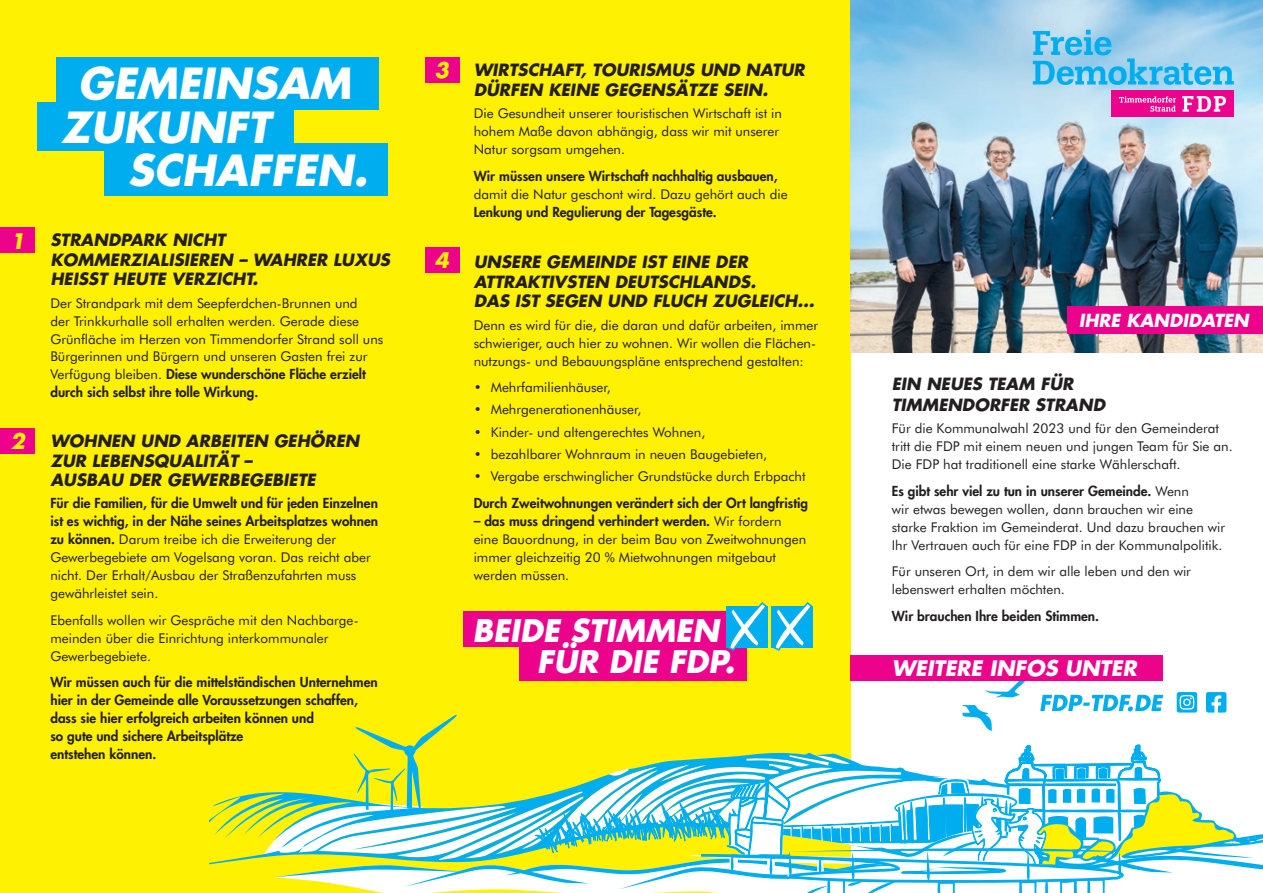
<style>
.page{position:relative;width:1263px;height:893px;background:#fff}
.page>*{position:absolute;margin:0;border:0;box-sizing:border-box;transform-origin:0 0}
.t1{font:italic 700 42px/43.5px "Futura LT";color:#fff}
.t2{font:italic 700 30.6px/31.7px "Futura LT";color:#fff}
.t3{font:italic 700 21px "Futura LT";color:#fff}
.t4{font:italic 700 21px "Futura LT";color:#fff101}
.t5{font:italic 700 17.7px "Futura LT";color:#fff}
.t6{font:italic 700 16.5px/19.5px "Futura LT";color:#231f20}
.t7{font:13.5px/18px "Futura BT";color:#231f20}
.t8{font:800 13.5px/18px "Futura LT";color:#231f20}
.s1{font-family:"Futura BT";font-weight:400}
.s2{font-family:"Futura LT";font-weight:800}
</style>
<div class="page">
<div style="left:0;top:0;width:850px;height:893px;background:#fff101"></div>
<img style="left:850px;top:0;width:413px;height:353px">
<svg style="left:209px;top:793px;width:54px;height:71px"></svg>
<div style="left:0;top:227px;width:34px;height:26px;background:#ed028c"></div>
<div style="left:0;top:428px;width:34px;height:25px;background:#ed028c"></div>
<svg style="left:1033px;top:30px;width:201px;height:55px"></svg>
<div style="left:1111px;top:91px;width:123px;height:26px;background:#ed028c"></div>
<svg style="left:1119px;top:96px;width:107px;height:16px"></svg>
<div style="left:1068px;top:307px;width:195px;height:27px;background:#ed028c"></div>
<div style="left:425px;top:57px;width:34px;height:26px;background:#ed028c"></div>
<div style="left:425px;top:247px;width:34px;height:25px;background:#ed028c"></div>
<div style="left:56px;top:57px;width:322px;height:53px;background:#00aeef"></div>
<div style="left:38px;top:102px;width:256px;height:49px;background:#00aeef"></div>
<div style="left:104px;top:143px;width:284px;height:53px;background:#00aeef"></div>
<svg style="left:263px;top:601px;width:1000px;height:292px"></svg>
<h3 class="t4" style="left:11px;top:227px;width:16px">1</h3>
<h3 class="t4" style="left:11px;top:427px;width:16px">2</h3>
<h1 class="t1" style="left:61px;top:61px;width:291px;text-indent:17px">GEMEINSAM<br>ZUKUNFT</h1>
<h1 class="t1" style="left:128px;top:148px;width:241px">SCHAFFEN.</h1>
<p class="t6" style="left:50px;top:230px;width:341px">STRANDPARK NICHT<br>KOMMERZIALISIEREN – WAHRER LUXUS<br>HEISS T HEUTE VERZICHT.</p>
<p class="t7" style="left:50px;top:294px;width:334px">Der Strandpark mit dem Seepferdchen-Brunnen und<br>der Trinkkurhalle soll erhalten werden. Gerade diese Grünfläche im Herzen von Timmendorfer Strand soll uns Bürgerinnen und Bürgern und unseren Gasten frei zur</p>
<p class="t8" style="left:50px;top:365px;width:317px"><span class="s1">Verfügung bleiben.</span> Diese wunderschöne Fläche erzielt durch sich selbst ihre tolle Wirkung.</p>
<p class="t6" style="left:50px;top:431px;width:311px">WOHNEN UND ARBEITEN GEHÖREN<br>ZUR LEBENSQUALITÄT –<br>AUSBAU DER GEWERBEGEBIETE</p>
<p class="t8" style="left:50px;top:494px;width:329px">Für die Familien, für die Umwelt und für jeden Einzelnen ist es wichtig, in der Nähe seines Arbeitsplatzes wohnen</p>
<p class="t7" style="left:50px;top:530px;width:322px"><span class="s2">zu können.</span> Darum treibe ich die Erweiterung der Gewerbegebiete am Vogelsang voran. Das reicht aber nicht. Der Erhalt/Ausbau der Straßenzufahrten muss gewährleistet sein.</p>
<p class="t7" style="left:50px;top:611px;width:310px">Ebenfalls wollen wir Gespräche mit den Nachbarge&shy;meinden über die Einrichtung interkommunaler<br>Gewerbegebiete.</p>
<p class="t8" style="left:50px;top:673px;width:329px">Wir müssen auch für die mittelständischen Unternehmen hier in der Gemeinde alle Voraussetzungen schaffen, dass sie hier erfolgreich arbeiten können und<br>so gute und sichere Arbeitsplätze<br>entstehen können.</p>
<h3 class="t4" style="left:434px;top:56px;width:16px">3</h3>
<h3 class="t4" style="left:434px;top:246px;width:16px">4</h3>
<p class="t6" style="left:474px;top:60px;width:333px">WIRTSCHAFT, TOURISMUS UND NATUR<br>DÜRFEN KEINE GEGENSÄTZE SEIN.</p>
<p class="t7" style="left:474px;top:104px;width:310px">Die Gesundheit unserer touristischen Wirtschaft ist in hohem Maße davon abhängig, dass wir mit unserer<br>Natur sorgsam umgehen.</p>
<p class="t8" style="left:474px;top:166px;width:306px">Wir müssen unsere Wirtschaft nachhaltig ausbauen,</p>
<p class="t7" style="left:474px;top:185px;width:315px">damit die Natur geschont wird. Dazu gehört auch die</p>
<p class="t8" style="left:474px;top:202px;width:244px">Lenkung und Regulierung der Tagesgäste.</p>
<p class="t6" style="left:474px;top:252px;width:342px">UNSERE GEMEINDE IST EINE DER<br>ATTRAKTIVSTEN DEUTSCHLANDS.<br>DAS IST SEGEN UND FL UCH ZUGLEICH...</p>
<p class="t7" style="left:474px;top:316px;width:346px">Denn es wird für die, die daran und dafür arbeiten, immer schwieriger, auch hier zu wohnen. Wir wollen die Flächen&shy;nutzungs- und Bebauungspläne entsprechend gestalten:</p>
<p class="t7" style="left:474px;top:378px;width:139px">• Mehrfamilienhäuser,</p>
<p class="t7" style="left:474px;top:401px;width:169px">• Mehrgenerationenhäuser,</p>
<p class="t7" style="left:474px;top:423px;width:233px">• Kinder- und altengerechtes Wohnen,</p>
<p class="t7" style="left:474px;top:445px;width:295px">• bezahlbarer Wohnraum in neuen Baugebieten,</p>
<p class="t7" style="left:474px;top:467px;width:333px">• Vergabe erschwinglicher Grundstücke durch Erbpacht</p>
<p class="t8" style="left:474px;top:493px;width:336px">Durch Zweitwohnungen verändert sich der Ort langfristig</p>
<p class="t8" style="left:474px;top:511px;width:309px">– das muss dringend verhindert werden. <span class="s1">Wir fordern</span></p>
<p class="t7" style="left:474px;top:530px;width:334px">eine Bauordnung, in der beim Bau von Zweitwohnungen immer gleichzeitig 20 % Mietwohnungen mitgebaut werden müssen.</p>
<h2 class="t2" style="left:537px;top:614px;width:200px;text-indent:-64px">BEIDE STIMMEN<br>FÜR DIE FDP.</h2>
<h3 class="t5" style="left:1079px;top:308px;width:171px">IHRE KANDIDATEN</h3>
<p class="t6" style="left:892px;top:373px;width:215px;line-height:21px">EIN NEUES TEAM FÜR<br>TIMMENDORFER STRAND</p>
<p class="t7" style="left:892px;top:419px;width:342px">Für die Kommunalwahl 2023 und für den Gemeinderat tritt die FDP mit einem neuen und jungen Team für Sie an.<br>Die FDP hat traditionell eine starke Wählerschaft.</p>
<p class="t8" style="left:892px;top:482px;width:299px">Es gibt sehr viel zu tun in unserer Gemeinde. <span class="s1">Wenn</span></p>
<p class="t7" style="left:892px;top:500px;width:335px">wir etwas bewegen wollen, dann brauchen wir eine starke Fraktion im Gemeinderat. Und dazu brauchen wir<br>Ihr Vertrauen auch für eine FDP in der Kommunalpolitik.</p>
<p class="t7" style="left:892px;top:562px;width:301px">Für unseren Ort, in dem wir alle leben und den wir lebenswert erhalten möchten.</p>
<p class="t8" style="left:892px;top:607px;width:209px">Wir brauchen Ihre beiden Stimmen.</p>
<h3 class="t3" style="left:892px;top:654px;width:246px">WEITERE INFOS UNTER</h3>
</div>
